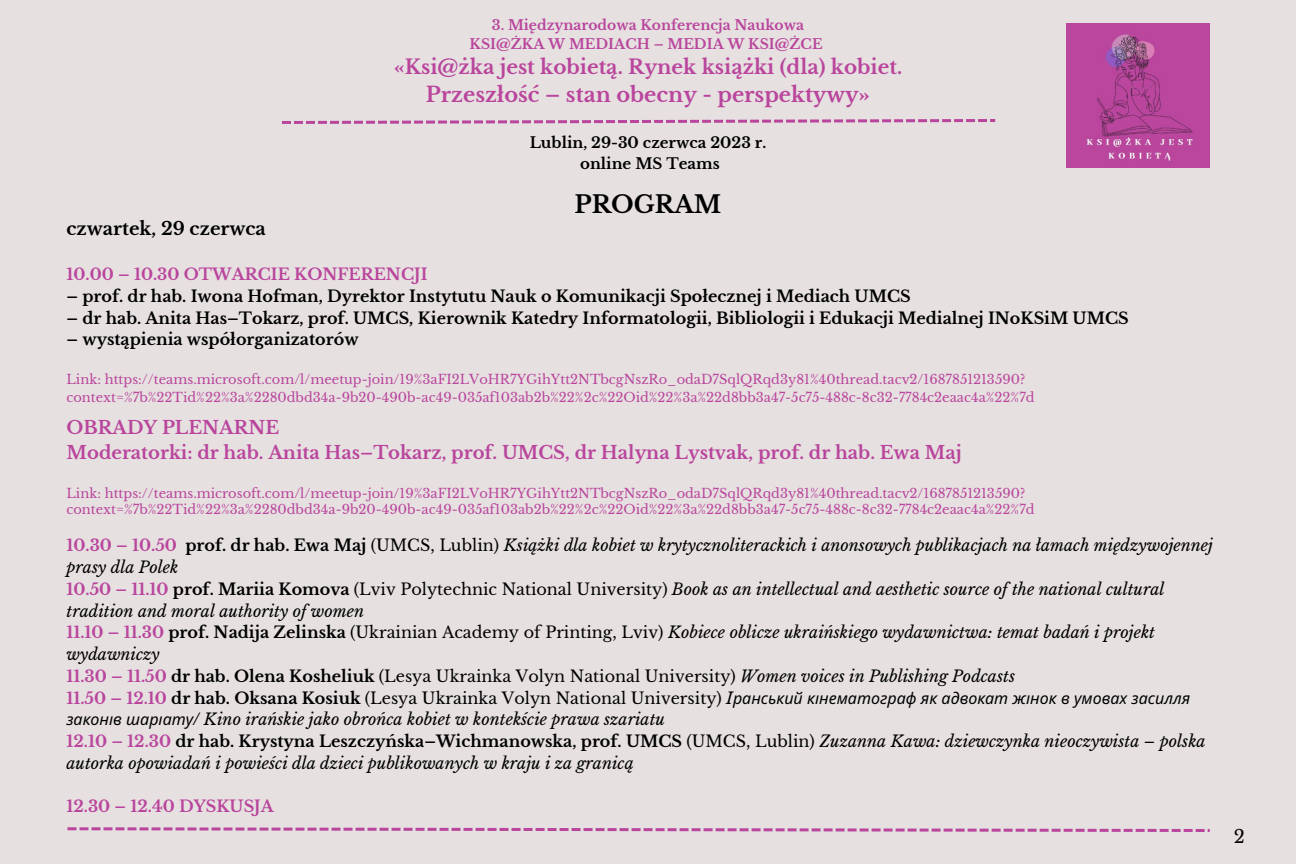
<style>
.page{position:relative;width:1296px;height:864px;background:#e6e0e0}
.page>*{position:absolute;margin:0;border:0;box-sizing:border-box;transform-origin:0 0}
.t1{font:700 24px "Libre Baskerville";color:#000}
.t2{font:700 20.9px "Libre Baskerville";color:#b9459d}
.t3{font:700 19.9px "Libre Baskerville";color:#b9459d}
.t4{font:700 18px "Libre Baskerville";color:#b9459d}
.t5{font:700 18px "Libre Baskerville";color:#000}
.t6{font:18px "Libre Baskerville";color:#000}
.t7{font:italic 16px/21.8px "Libre Baskerville";color:#000}
.t8{font:700 16px "Libre Baskerville";color:#000}
.t9{font:italic 16px/21.8px "Noto Sans";color:#000}
.t10{font:16px "Libre Baskerville";color:#000}
.t11{font:700 16px "Libre Baskerville";color:#b9459d}
.t12{font:700 15px "Libre Baskerville";color:#000}
.t13{font:700 13.9px "Libre Baskerville";color:#b9459d}
.t14{font:13px/18px "Libre Baskerville";color:#b9459d}
.s1{font-weight:700;font-style:normal;color:#b9459d}
.s2{font-weight:700;font-style:normal}
.s3{font-style:normal}
.s4{font-weight:700;color:#b9459d}
.s5{font-weight:700}
.s6{font-style:italic}
.s7{font-family:"Libre Baskerville";font-weight:700;font-style:normal;color:#b9459d}
.s8{font-family:"Libre Baskerville";font-weight:700;font-style:normal}
.s9{font-family:"Libre Baskerville";font-style:normal}
.s10{font-family:"Libre Baskerville"}
</style>
<div class="page">
<img style="left:1066px;top:24px;width:143px;height:143px">
<svg style="left:282px;top:119px;width:713px;height:5px"></svg>
<svg style="left:67px;top:827px;width:1143px;height:5px"></svg>
<p class="t13" style="left:492px;top:17px;width:314px">3. Międzynarodowa Konferencja Naukowa</p>
<p class="t13" style="left:470px;top:36px;width:355px">KSI@ŻKA W MEDIACH – MEDIA W KSI@ŻCE</p>
<p class="t3" style="left:394px;top:55px;width:510px">«Ksi@żka jest kobietą. Rynek książki (dla) kobiet.</p>
<p class="t2" style="left:426px;top:82px;width:446px">Przeszłość – stan obecny - perspektywy»</p>
<p class="t12" style="left:530px;top:133px;width:238px">Lublin, 29-30 czerwca 2023 r.</p>
<p class="t12" style="left:580px;top:154px;width:141px">online MS Teams</p>
<p class="t1" style="left:575px;top:190px;width:148px">PROGRAM</p>
<p class="t5" style="left:67px;top:218px;width:201px">czwartek, 29 czerwca</p>
<p class="t11" style="left:67px;top:265px;width:363px">10.00 – 10.30 OTWARCIE KONFERENCJI</p>
<p class="t8" style="left:67px;top:286px;width:846px">– prof. dr hab. Iwona Hofman, Dyrektor Instytutu Nauk o Komunikacji Społecznej i Mediach UMCS</p>
<p class="t8" style="left:67px;top:308px;width:1064px">– dr hab. Anita Has–Tokarz, prof. UMCS, Kierownik Katedry Informatologii, Bibliologii i Edukacji Medialnej INoKSiM UMCS</p>
<p class="t8" style="left:67px;top:330px;width:294px">– wystąpienia współorganizatorów</p>
<p class="t14" style="left:67px;top:370px;width:970px">Link: https://teams.microsoft.com/l/meetup-join/19%3aFI2LVoHR7YGihYtt2NTbcgNszRo_odaD7SqlQRqd3y81%40thread.tacv2/1687851213590? context=%7b%22Tid%22%3a%2280dbd34a-9b20-490b-ac49-035af103ab2b%22%2c%22Oid%22%3a%22d8bb3a47-5c75-488c-8c32-7784c2eaac4a%22%7d</p>
<p class="t4" style="left:67px;top:417px;width:214px">OBRADY PLENARNE</p>
<p class="t4" style="left:67px;top:441px;width:897px">Moderatorki: dr hab. Anita Has–Tokarz, prof. UMCS, dr Halyna Lystvak, prof. dr hab. Ewa Maj</p>
<p class="t14" style="left:67px;top:485px;width:970px;line-height:15.8px">Link: https://teams.microsoft.com/l/meetup-join/19%3aFI2LVoHR7YGihYtt2NTbcgNszRo_odaD7SqlQRqd3y81%40thread.tacv2/1687851213590? context=%7b%22Tid%22%3a%2280dbd34a-9b20-490b-ac49-035af103ab2b%22%2c%22Oid%22%3a%22d8bb3a47-5c75-488c-8c32-7784c2eaac4a%22%7d</p>
<p class="t7" style="left:67px;top:535px;width:1148px"><span class="s1">10.30 – 10.50</span> <span class="s2">prof. dr hab. Ewa Maj</span> <span class="s3">(UMCS, Lublin)</span> Książki dla kobiet w krytycznoliterackich i anonsowych publikacjach na łamach międzywojennej prasy dla Polek</p>
<p class="t7" style="left:67px;top:578px;width:1100px"><span class="s1">10.50 – 11.10</span> <span class="s2">prof. Mariia Komova</span> <span class="s3">(Lviv Polytechnic National University)</span> Book as an intellectual and aesthetic source of the national cultural tradition and moral authority of women</p>
<p class="t7" style="left:67px;top:622px;width:1090px"><span class="s1">11.10 – 11.30</span> <span class="s2">prof. Nadija Zelinska</span> <span class="s3">(Ukrainian Academy of Printing, Lviv)</span> Kobiece oblicze ukraińskiego wydawnictwa: temat badań i projekt wydawniczy</p>
<p class="t10" style="left:67px;top:666px;width:950px"><span class="s4">11.30 – 11.50</span> <span class="s5">dr hab. Olena Kosheliuk</span> (Lesya Ukrainka Volyn National University) <span class="s6">Women voices in Publishing Podcasts</span></p>
<p class="t9" style="left:67px;top:687px;width:1125px"><span class="s7">11.50 – 12.10</span> <span class="s8">dr hab. Oksana Kosiuk</span> <span class="s9">(Lesya Ukrainka Volyn National University)</span> <span class="s10">I</span>ранський кінематограф як адвокат жінок в умовах засилля законів шаріату<span class="s10">/ Kino irańskie jako obrońca kobiet w kontekście prawa szariatu</span></p>
<p class="t7" style="left:67px;top:731px;width:1141px"><span class="s1">12.10 – 12.30</span> <span class="s2">dr hab. Krystyna Leszczyńska–Wichmanowska, prof. UMCS</span> <span class="s3">(UMCS, Lublin)</span> Zuzanna Kawa: dziewczynka nieoczywista – polska autorka opowiadań i powieści dla dzieci publikowanych w kraju i za granicą</p>
<p class="t11" style="left:67px;top:797px;width:209px">12.30 – 12.40 DYSKUSJA</p>
<p class="t6" style="left:1234px;top:826px;width:13px">2</p>
</div>
